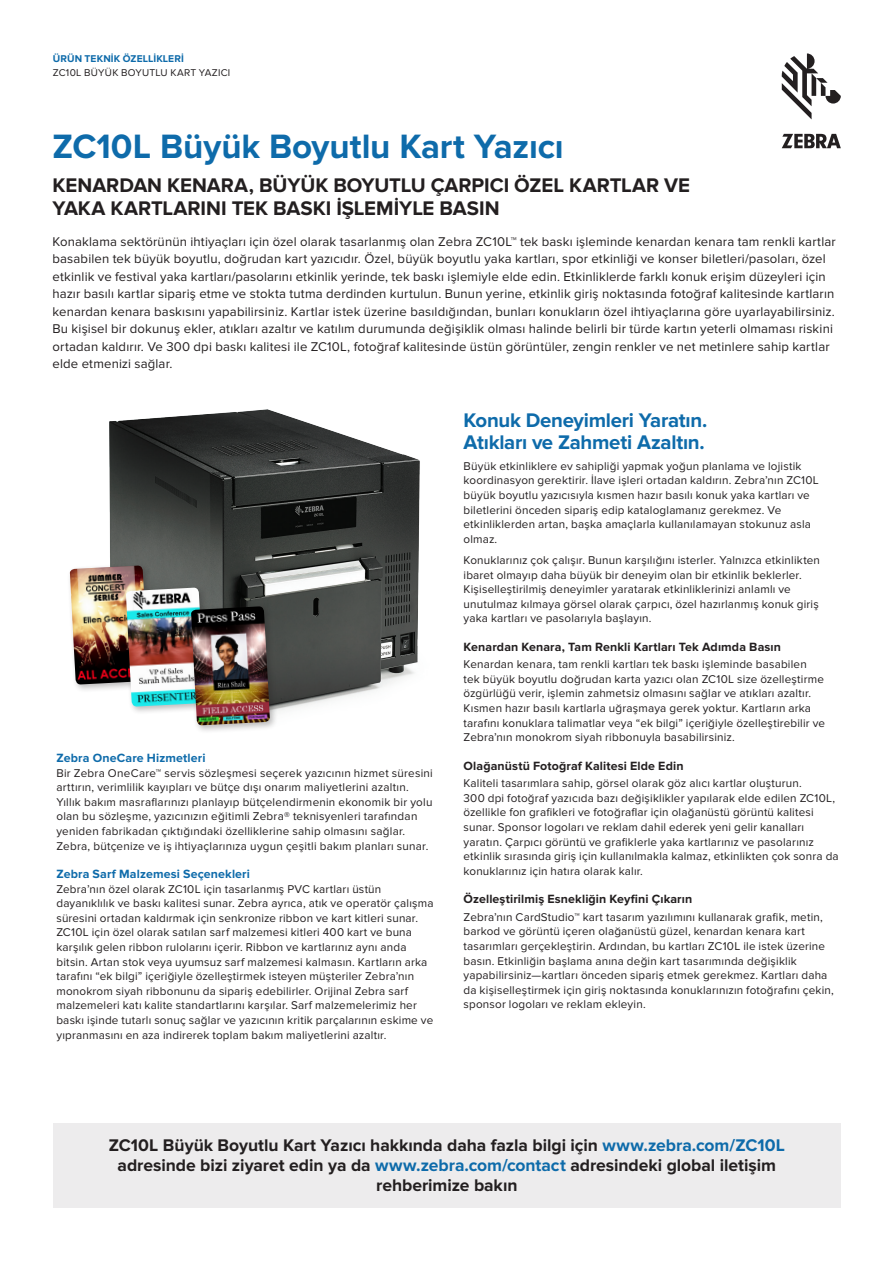
<style>
.page{position:relative;width:893px;height:1263px;background:#fff}
.page>*{position:absolute;margin:0;border:0;box-sizing:border-box;transform-origin:0 0}
.Cover_Headline{font:700 34.95px "Proxima Nova";letter-spacing:-.005em;color:#0e6baa}
.Cover_Subhead{font:700 20.4px/23.4px "Proxima Nova";letter-spacing:-.005em;color:#231f20}
.Body{font:700 20.4px/21.9px "Proxima Nova";letter-spacing:-.015em;color:#0e6baa}
.CTA-Call_To_Action{font:700 17.55px/20.4px "Proxima Nova";letter-spacing:-.005em;color:#231f20;text-align:center}
.Intro_Body{font:13.2px/17.5px "Proxima Nova";letter-spacing:.01em;color:#231f20}
.Body_Subhead_Black_s{font:700 12.45px "Proxima Nova";letter-spacing:.01em;color:#231f20}
.Body_Subhead_Color{font:700 12.45px "Proxima Nova";letter-spacing:.01em;color:#0e6baa}
.Body-2{font:11.7px/14.5px "Proxima Nova";letter-spacing:.015em;color:#231f20}
.t1{font:10.2px "Proxima Nova";letter-spacing:.025em;color:#231f20}
.t2{font:700 10.2px "Proxima Nova";letter-spacing:.01em;color:#0e6baa}
.s1{color:#0e6baa}
</style>
<div class="page">
<img style="left:109px;top:409px;width:311px;height:302px">
<div style="left:66px;top:562px;width:91px;height:131px;background:#231f20;opacity:.3"></div>
<img style="left:70px;top:566px;width:79px;height:119px">
<div style="left:123px;top:584px;width:90px;height:131px;background:#231f20;opacity:.3"></div>
<img style="left:126px;top:588px;width:79px;height:119px">
<div style="left:188px;top:603px;width:90px;height:131px;background:#231f20;opacity:.3"></div>
<img style="left:191px;top:606px;width:79px;height:119px">
<div style="left:53px;top:1123px;width:788px;height:84px;background:#edeced"></div>
<svg style="left:782px;top:53px;width:59px;height:66px"></svg>
<svg style="left:782px;top:134px;width:59px;height:14px"></svg>
<p class="t2" style="left:53px;top:52px;width:131px">ÜRÜN TEKNIK ÖZELLIKLERI</p>
<p class="t1" style="left:53px;top:66px;width:179px">ZC10L BÜYÜK BOYUTLU KART YAZICI</p>
<p class="Cover_Headline" style="left:53px;top:126px;width:513px">ZC10L Büyük Boyutlu Kart Yazıcı</p>
<p class="Cover_Subhead" style="left:53px;top:174px;width:639px">KENARDAN KENARA, BÜYÜK BOYUTLU ÇARPICI ÖZEL KARTLAR VE<br>YAKA KARTLARINI TEK BASKI İŞLEMİYLE BASIN</p>
<p class="Intro_Body" style="left:53px;top:233px;width:785px">Konaklama sektörünün ihtiyaçları için özel olarak tasarlanmış olan Zebra ZC10L™ tek baskı işleminde kenardan kenara tam renkli kartlar basabilen tek büyük boyutlu, doğrudan kart yazıcıdır. Özel, büyük boyutlu yaka kartları, spor etkinliği ve konser biletleri/pasoları, özel etkinlik ve festival yaka kartları/pasolarını etkinlik yerinde, tek baskı işlemiyle elde edin. Etkinliklerde farklı konuk erişim düzeyleri için hazır basılı kartlar sipariş etme ve stokta tutma derdinden kurtulun. Bunun yerine, etkinlik giriş noktasında fotoğraf kalitesinde kartların kenardan kenara baskısını yapabilirsiniz. Kartlar istek üzerine basıldığından, bunları konukların özel ihtiyaçlarına göre uyarlayabilirsiniz.<br>Bu kişisel bir dokunuş ekler, atıkları azaltır ve katılım durumunda değişiklik olması halinde belirli bir türde kartın yeterli olmaması riskini ortadan kaldırır. Ve 300 dpi baskı kalitesi ile ZC10L, fotoğraf kalitesinde üstün görüntüler, zengin renkler ve net metinlere sahip kartlar elde etmenizi sağlar.</p>
<p class="Body_Subhead_Color" style="left:56px;top:751px;width:151px">Zebra OneCare Hizmetleri</p>
<p class="Body-2" style="left:56px;top:766px;width:378px">Bir Zebra OneCare™ servis sözleşmesi seçerek yazıcının hizmet süresini arttırın, verimlilik kayıpları ve bütçe dışı onarım maliyetlerini azaltın.<br>Yıllık bakım masraflarınızı planlayıp bütçelendirmenin ekonomik bir yolu olan bu sözleşme, yazıcınızın eğitimli Zebra® teknisyenleri tarafından yeniden fabrikadan çıktığındaki özelliklerine sahip olmasını sağlar.<br>Zebra, bütçenize ve iş ihtiyaçlarınıza uygun çeşitli bakım planları sunar.</p>
<p class="Body_Subhead_Color" style="left:56px;top:867px;width:195px">Zebra Sarf Malzemesi Seçenekleri</p>
<p class="Body-2" style="left:56px;top:882px;width:379px">Zebra’nın özel olarak ZC10L için tasarlanmış PVC kartları üstün dayanıklılık ve baskı kalitesi sunar. Zebra ayrıca, atık ve operatör çalışma süresini ortadan kaldırmak için senkronize ribbon ve kart kitleri sunar.<br>ZC10L için özel olarak satılan sarf malzemesi kitleri 400 kart ve buna karşılık gelen ribbon rulolarını içerir. Ribbon ve kartlarınız aynı anda bitsin. Artan stok veya uyumsuz sarf malzemesi kalmasın. Kartların arka tarafını “ek bilgi” içeriğiyle özelleştirmek isteyen müşteriler Zebra’nın monokrom siyah ribbonunu da sipariş edebilirler. Orijinal Zebra sarf malzemeleri katı kalite standartlarını karşılar. Sarf malzemelerimiz her baskı işinde tutarlı sonuç sağlar ve yazıcının kritik parçalarının eskime ve yıpranmasını en aza indirerek toplam bakım maliyetlerini azaltır.</p>
<p class="Body" style="left:463px;top:409px;width:245px">Konuk Deneyimleri Yaratın.<br>Atıkları ve Zahmeti Azaltın.</p>
<p class="Body-2" style="left:463px;top:459px;width:357px">Büyük etkinliklere ev sahipliği yapmak yoğun planlama ve lojistik koordinasyon gerektirir. İlave işleri ortadan kaldırın. Zebra’nın ZC10L büyük boyutlu yazıcısıyla kısmen hazır basılı konuk yaka kartları ve biletlerini önceden sipariş edip kataloglamanız gerekmez. Ve etkinliklerden artan, başka amaçlarla kullanılamayan stokunuz asla olmaz.</p>
<p class="Body-2" style="left:463px;top:553px;width:358px">Konuklarınız çok çalışır. Bunun karşılığını isterler. Yalnızca etkinlikten ibaret olmayıp daha büyük bir deneyim olan bir etkinlik beklerler.<br>Kişiselleştirilmiş deneyimler yaratarak etkinliklerinizi anlamlı ve unutulmaz kılmaya görsel olarak çarpıcı, özel hazırlanmış konuk giriş yaka kartları ve pasolarıyla başlayın.</p>
<p class="Body_Subhead_Black_s" style="left:463px;top:639px;width:319px">Kenardan Kenara, Tam Renkli Kartları Tek Adımda Basın</p>
<p class="Body-2" style="left:463px;top:657px;width:363px">Kenardan kenara, tam renkli kartları tek baskı işleminde basabilen tek büyük boyutlu doğrudan karta yazıcı olan ZC10L size özelleştirme özgürlüğü verir, işlemin zahmetsiz olmasını sağlar ve atıkları azaltır.<br>Kısmen hazır basılı kartlarla uğraşmaya gerek yoktur. Kartların arka tarafını konuklara talimatlar veya “ek bilgi” içeriğiyle özelleştirebilir ve Zebra’nın monokrom siyah ribbonuyla basabilirsiniz.</p>
<p class="Body_Subhead_Black_s" style="left:463px;top:758px;width:221px">Olağanüstü Fotoğraf Kalitesi Elde Edin</p>
<p class="Body-2" style="left:463px;top:776px;width:377px">Kaliteli tasarımlara sahip, görsel olarak göz alıcı kartlar oluşturun.<br>300 dpi fotoğraf yazıcıda bazı değişiklikler yapılarak elde edilen ZC10L, özellikle fon grafikleri ve fotoğraflar için olağanüstü görüntü kalitesi sunar. Sponsor logoları ve reklam dahil ederek yeni gelir kanalları yaratın. Çarpıcı görüntü ve grafiklerle yaka kartlarınız ve pasolarınız etkinlik sırasında giriş için kullanılmakla kalmaz, etkinlikten çok sonra da konuklarınız için hatıra olarak kalır.</p>
<p class="Body_Subhead_Black_s" style="left:463px;top:892px;width:230px">Özelleştirilmiş Esnekliğin Keyfini Çıkarın</p>
<p class="Body-2" style="left:463px;top:910px;width:372px">Zebra’nın CardStudio™ kart tasarım yazılımını kullanarak grafik, metin, barkod ve görüntü içeren olağanüstü güzel, kenardan kenara kart tasarımları gerçekleştirin. Ardından, bu kartları ZC10L ile istek üzerine basın. Etkinliğin başlama anına değin kart tasarımında değişiklik yapabilirsiniz—kartları önceden sipariş etmek gerekmez. Kartları daha da kişiselleştirmek için giriş noktasında konuklarınızın fotoğrafını çekin, sponsor logoları ve reklam ekleyin.</p>
<p class="CTA-Call_To_Action" style="left:109px;top:1135px;width:677px">ZC10L Büyük Boyutlu Kart Yazıcı hakkında daha fazla bilgi için <span class="s1">www.zebra.com/ZC10L </span>adresinde bizi ziyaret edin ya da <span class="s1">www.zebra.com/contact</span> adresindeki global iletişim rehberimize bakın</p>
</div>
